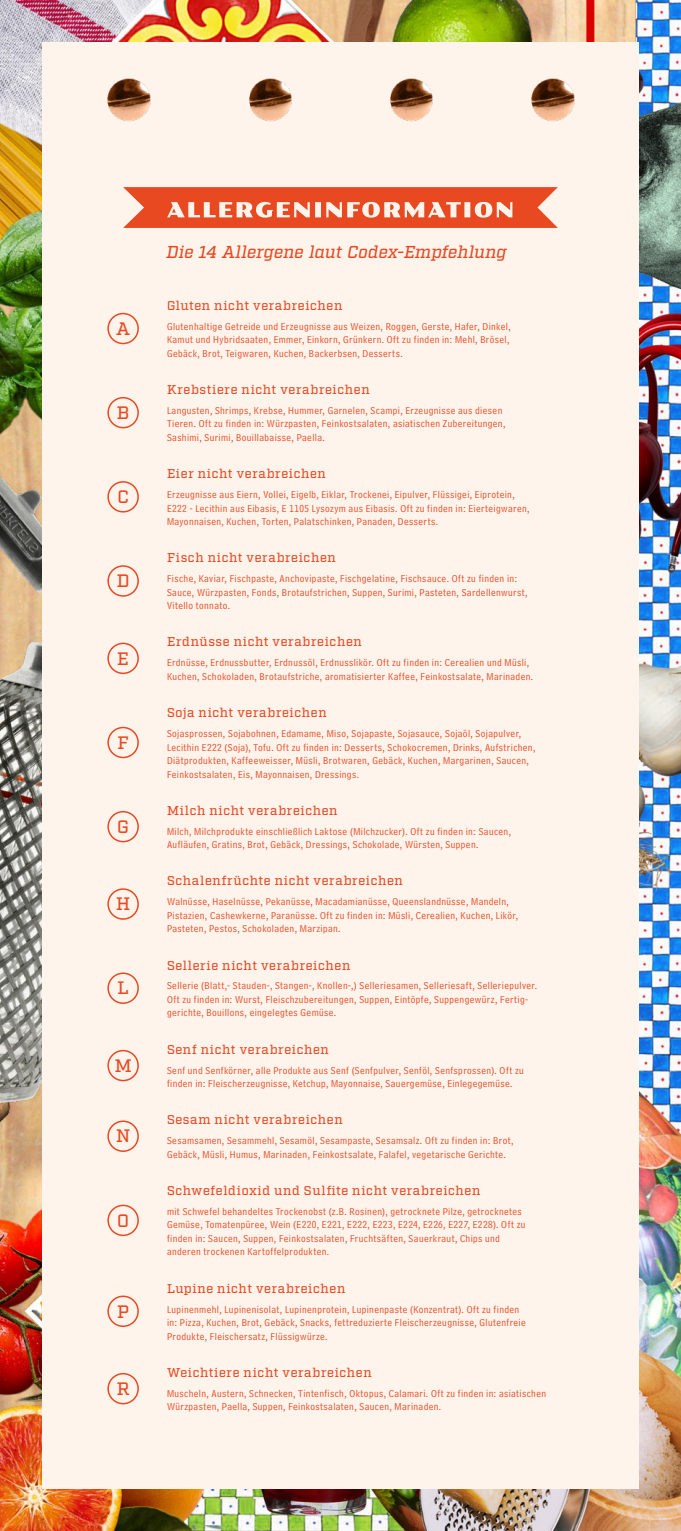
<style>
.page{position:relative;width:681px;height:1531px;background:#fff}
.page>*{position:absolute;margin:0;border:0;box-sizing:border-box;transform-origin:0 0}
.t1{font:500 18px "Factoria";color:#e84921}
.t2{font:italic 500 17.25px "Factoria";letter-spacing:.005em;color:#e84921}
.t3{font:500 12.75px "Factoria";letter-spacing:.05em;color:#e84921}
.t4{font:10.5px/13.5px "Bell Centennial Std Address";letter-spacing:.035em;color:#e84921}
</style>
<div class="page">
<img style="left:0;top:0;width:680px;height:1531px">
<div style="left:42px;top:42px;width:596px;height:1446px;background:#fef4ec"></div>
<div style="left:107px;top:313px;width:32px;height:31px;border:2px solid #e84921;border-radius:50%"></div>
<div style="left:107px;top:397px;width:32px;height:31px;border:2px solid #e84921;border-radius:50%"></div>
<div style="left:107px;top:481px;width:32px;height:31px;border:2px solid #e84921;border-radius:50%"></div>
<div style="left:107px;top:565px;width:32px;height:32px;border:2px solid #e84921;border-radius:50%"></div>
<div style="left:107px;top:643px;width:32px;height:31px;border:2px solid #e84921;border-radius:50%"></div>
<div style="left:107px;top:727px;width:32px;height:31px;border:2px solid #e84921;border-radius:50%"></div>
<div style="left:107px;top:811px;width:32px;height:31px;border:2px solid #e84921;border-radius:50%"></div>
<div style="left:107px;top:888px;width:32px;height:32px;border:2px solid #e84921;border-radius:50%"></div>
<div style="left:107px;top:972px;width:32px;height:32px;border:2px solid #e84921;border-radius:50%"></div>
<div style="left:107px;top:1050px;width:32px;height:31px;border:2px solid #e84921;border-radius:50%"></div>
<div style="left:107px;top:1120px;width:32px;height:32px;border:2px solid #e84921;border-radius:50%"></div>
<div style="left:107px;top:1204px;width:32px;height:32px;border:2px solid #e84921;border-radius:50%"></div>
<div style="left:107px;top:1295px;width:32px;height:32px;border:2px solid #e84921;border-radius:50%"></div>
<div style="left:107px;top:1373px;width:32px;height:31px;border:2px solid #e84921;border-radius:50%"></div>
<svg style="left:123px;top:187px;width:434px;height:41px"></svg>
<img style="left:107px;top:78px;width:44px;height:44px">
<img style="left:249px;top:78px;width:43px;height:44px">
<img style="left:390px;top:78px;width:43px;height:44px">
<img style="left:531px;top:78px;width:44px;height:44px">
<h1 class="t1" style="left:116px;top:318px;width:15px">A</h1>
<h1 class="t1" style="left:117px;top:402px;width:14px">B</h1>
<h1 class="t1" style="left:117px;top:486px;width:13px">C</h1>
<h1 class="t1" style="left:117px;top:570px;width:14px">D</h1>
<h1 class="t1" style="left:117px;top:648px;width:13px">E</h1>
<h1 class="t1" style="left:117px;top:732px;width:13px">F</h1>
<h1 class="t1" style="left:117px;top:816px;width:13px">G</h1>
<h1 class="t1" style="left:116px;top:893px;width:16px">H</h1>
<h1 class="t1" style="left:117px;top:977px;width:13px">L</h1>
<h1 class="t1" style="left:115px;top:1055px;width:18px">M</h1>
<h1 class="t1" style="left:116px;top:1125px;width:16px">N</h1>
<h1 class="t1" style="left:117px;top:1209px;width:13px">O</h1>
<h1 class="t1" style="left:117px;top:1300px;width:14px">P</h1>
<h1 class="t1" style="left:117px;top:1378px;width:14px">R</h1>
<h2 class="t2" style="left:166px;top:241px;width:341px">Die 14 Allergene laut Codex-Empfehlung</h2>
<p class="t3" style="left:167px;top:298px;width:177px">Gluten nicht verabreichen</p>
<p class="t4" style="left:167px;top:320px;width:345px;text-align:justify">Glutenhaltige Getreide und Erzeugnisse aus Weizen, Roggen, Gerste, Hafer, Dinkel, Kamut und Hybridsaaten, Emmer, Einkorn, Grünkern. Oft zu finden in: Mehl, Brösel, Gebäck, Brot, Teigwaren, Kuchen, Backerbsen, Desserts.</p>
<p class="t3" style="left:167px;top:382px;width:204px">Krebstiere nicht verabreichen</p>
<p class="t4" style="left:167px;top:404px;width:339px">Langusten, Shrimps, Krebse, Hummer, Garnelen, Scampi, Erzeugnisse aus diesen<br>Tieren. Oft zu finden in: Würzpasten, Feinkostsalaten, asiatischen Zubereitungen,<br>Sashimi, Surimi, Bouillabaisse, Paella.</p>
<p class="t3" style="left:167px;top:466px;width:160px">Eier nicht verabreichen</p>
<p class="t4" style="left:167px;top:488px;width:364px">Erzeugnisse aus Eiern, Vollei, Eigelb, Eiklar, Trockenei, Eipulver, Flüssigei, Eiprotein,<br>E222 - Lecithin aus Eibasis, E 1105 Lysozym aus Eibasis. Oft zu finden in: Eierteigwaren,<br>Mayonnaisen, Kuchen, Torten, Palatschinken, Panaden, Desserts.</p>
<p class="t3" style="left:167px;top:550px;width:170px">Fisch nicht verabreichen</p>
<p class="t4" style="left:167px;top:572px;width:362px">Fische, Kaviar, Fischpaste, Anchovipaste, Fischgelatine, Fischsauce. Oft zu finden in:<br>Sauce, Würzpasten, Fonds, Brotaufstrichen, Suppen, Surimi, Pasteten, Sardellenwurst,<br>Vitello tonnato.</p>
<p class="t3" style="left:167px;top:634px;width:196px">Erdnüsse nicht verabreichen</p>
<p class="t4" style="left:167px;top:656px;width:367px">Erdnüsse, Erdnussbutter, Erdnussöl, Erdnusslikör. Oft zu finden in: Cerealien und Müsli,<br>Kuchen, Schokoladen, Brotaufstriche, aromatisierter Kaffee, Feinkostsalate, Marinaden.</p>
<p class="t3" style="left:167px;top:705px;width:161px">Soja nicht verabreichen</p>
<p class="t4" style="left:167px;top:727px;width:369px">Sojasprossen, Sojabohnen, Edamame, Miso, Sojapaste, Sojasauce, Sojaöl, Sojapulver, Lecithin E222 (Soja), Tofu. Oft zu finden in: Desserts, Schokocremen, Drinks, Aufstrichen, Diätprodukten, Kaffeeweisser, Müsli, Brotwaren, Gebäck, Kuchen, Margarinen, Saucen, Feinkostsalaten, Eis, Mayonnaisen, Dressings.</p>
<p class="t3" style="left:167px;top:803px;width:172px">Milch nicht verabreichen</p>
<p class="t4" style="left:167px;top:824px;width:345px">Milch, Milchprodukte einschließlich Laktose (Milchzucker). Oft zu finden in: Saucen,<br>Aufläufen, Gratins, Brot, Gebäck, Dressings, Schokolade, Würsten, Suppen.</p>
<p class="t3" style="left:167px;top:873px;width:237px">Schalenfrüchte nicht verabreichen</p>
<p class="t4" style="left:167px;top:895px;width:352px">Walnüsse, Haselnüsse, Pekanüsse, Macadamianüsse, Queenslandnüsse, Mandeln,<br>Pistazien, Cashewkerne, Paranüsse. Oft zu finden in: Müsli, Cerealien, Kuchen, Likör,<br>Pasteten, Pestos, Schokoladen, Marzipan.</p>
<p class="t3" style="left:167px;top:957px;width:185px">Sellerie nicht verabreichen</p>
<p class="t4" style="left:167px;top:979px;width:371px">Sellerie (Blatt,- Stauden-, Stangen-, Knollen-,) Selleriesamen, Selleriesaft, Selleriepulver.<br>Oft zu finden in: Wurst, Fleischzubereitungen, Suppen, Eintöpfe, Suppengewürz, Fertig&shy;gerichte, Bouillons, eingelegtes Gemüse.</p>
<p class="t3" style="left:167px;top:1042px;width:163px">Senf nicht verabreichen</p>
<p class="t4" style="left:167px;top:1063px;width:358px">Senf und Senfkörner, alle Produkte aus Senf (Senfpulver, Senföl, Senfsprossen). Oft zu finden in: Fleischerzeugnisse, Ketchup, Mayonnaise, Sauergemüse, Einlegegemüse.</p>
<p class="t3" style="left:167px;top:1112px;width:177px">Sesam nicht verabreichen</p>
<p class="t4" style="left:167px;top:1134px;width:348px">Sesamsamen, Sesammehl, Sesamöl, Sesampaste, Sesamsalz. Oft zu finden in: Brot,<br>Gebäck, Müsli, Humus, Marinaden, Feinkostsalate, Falafel, vegetarische Gerichte.</p>
<p class="t3" style="left:167px;top:1183px;width:315px">Schwefeldioxid und Sulfite nicht verabreichen</p>
<p class="t4" style="left:167px;top:1204px;width:360px">mit Schwefel behandeltes Trockenobst (z.B. Rosinen), getrocknete Pilze, getrocknetes Gemüse, Tomatenpüree, Wein (E220, E221, E222, E223, E224, E226, E227, E228). Oft zu finden in: Saucen, Suppen, Feinkostsalaten, Fruchtsäften, Sauerkraut, Chips und anderen trockenen Kartoffelprodukten.</p>
<p class="t3" style="left:167px;top:1280px;width:180px">Lupine nicht verabreichen</p>
<p class="t4" style="left:167px;top:1302px;width:360px">Lupinenmehl, Lupinenisolat, Lupinenprotein, Lupinenpaste (Konzentrat). Oft zu finden in: Pizza, Kuchen, Brot, Gebäck, Snacks, fettreduzierte Fleischerzeugnisse, Glutenfreie<br>Produkte, Fleischersatz, Flüssigwürze.</p>
<p class="t3" style="left:167px;top:1365px;width:206px">Weichtiere nicht verabreichen</p>
<p class="t4" style="left:167px;top:1386px;width:380px">Muscheln, Austern, Schnecken, Tintenfisch, Oktopus, Calamari. Oft zu finden in: asiatischen<br>Würzpasten, Paella, Suppen, Feinkostsalaten, Saucen, Marinaden.</p>
</div>
